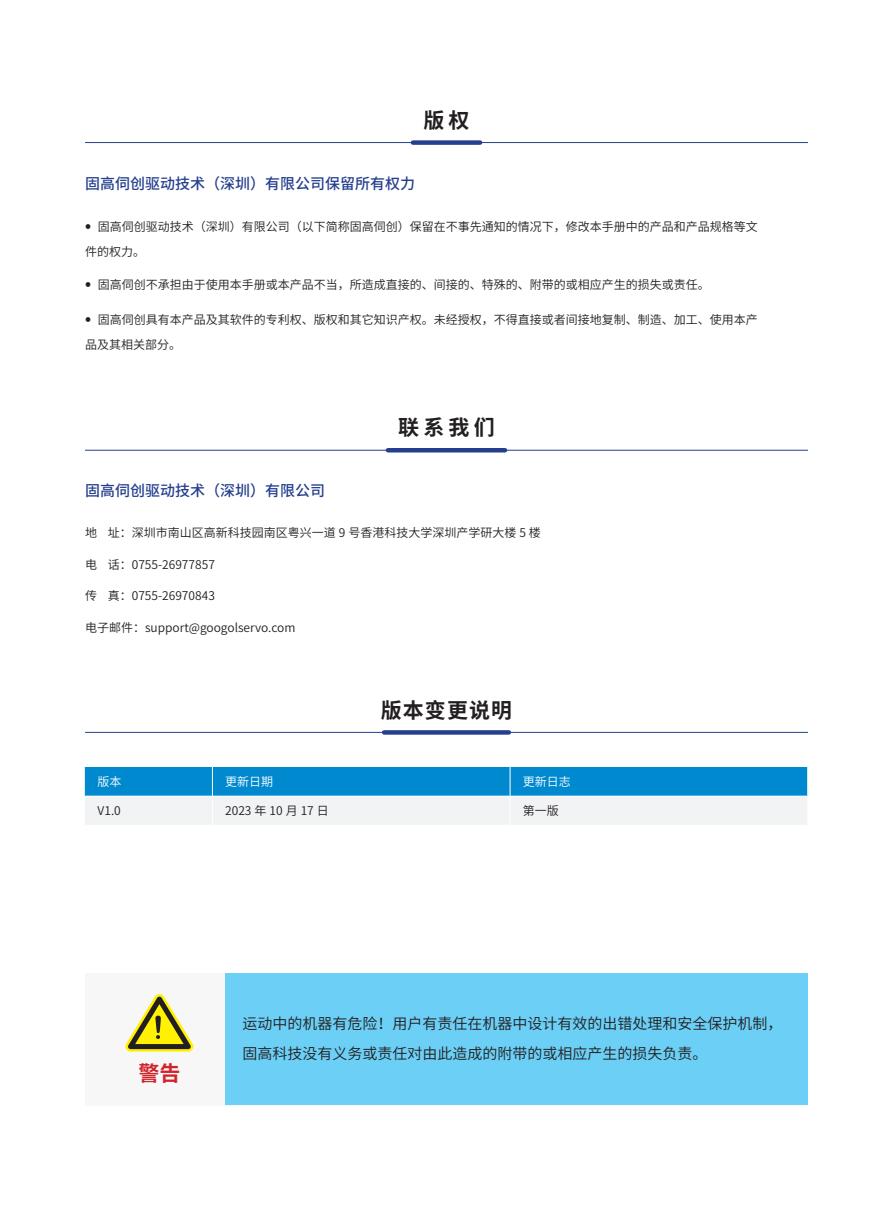
<style>
.page{position:relative;width:893px;height:1212px;background:#fff}
.page>*{position:absolute;margin:0;border:0;box-sizing:border-box;transform-origin:0 0}
.t1{font:700 21px "Source Han Sans CN";letter-spacing:.05em;color:#231f20}
.t2{font:700 21px "Source Han Sans CN";color:#d1232a}
.t3{font:15px/30px "Source Han Sans CN";color:#231f20}
.t4{font:500 15px "Source Han Sans CN";color:#253f8e}
.t5{font:12px "Source Han Sans CN";color:#231f20}
.t6{font:12px "Source Han Sans CN";color:#fff}
.s1{font-weight:800;font-size:15px}
</style>
<div class="page">
<svg style="left:85px;top:767px;width:723px;height:58px"></svg>
<hr style="left:85px;top:450px;width:723px;height:1px;background:#253f8e">
<hr style="left:85px;top:732px;width:723px;height:1px;background:#253f8e">
<div style="left:413px;top:140px;width:67px;height:5px;background:#253f8e"></div>
<hr style="left:388px;top:448px;width:117px;height:4px;background:#253f8e">
<div style="left:384px;top:730px;width:125px;height:5px;background:#253f8e"></div>
<hr style="left:85px;top:142px;width:723px;height:1px;background:#253f8e">
<div style="left:85px;top:973px;width:140px;height:131px;background:#f7f7f8"></div>
<div style="left:225px;top:973px;width:583px;height:131px;background:#6bcff6"></div>
<svg style="left:125px;top:994px;width:69px;height:58px"></svg>
<p class="t1" style="left:423px;top:108px;width:48px">版权</p>
<p class="t4" style="left:85px;top:175px;width:331px">固高伺创驱动技术（深圳）有限公司保留所有权力</p>
<p class="t5" style="left:85px;top:220px;width:674px"><span class="s1">•</span> 固高伺创驱动技术（深圳）有限公司（以下简称固高伺创）保留在不事先通知的情况下，修改本手册中的产品和产品规格等文</p>
<p class="t5" style="left:85px;top:245px;width:61px">件的权力。</p>
<p class="t5" style="left:85px;top:278px;width:626px"><span class="s1">•</span> 固高伺创不承担由于使用本手册或本产品不当，所造成直接的、间接的、特殊的、附带的或相应产生的损失或责任。</p>
<p class="t5" style="left:85px;top:313px;width:674px"><span class="s1">•</span> 固高伺创具有本产品及其软件的专利权、版权和其它知识产权。未经授权，不得直接或者间接地复制、制造、加工、使用本产</p>
<p class="t5" style="left:85px;top:338px;width:97px">品及其相关部分。</p>
<p class="t1" style="left:398px;top:416px;width:98px">联系我们</p>
<p class="t4" style="left:85px;top:482px;width:241px">固高伺创驱动技术（深圳）有限公司</p>
<p class="t5" style="left:85px;top:526px;width:457px">地 址：深圳市南山区高新科技园南区粤兴一道 9 号香港科技大学深圳产学研大楼 5 楼</p>
<p class="t5" style="left:85px;top:558px;width:131px">电 话：0755-26977857</p>
<p class="t5" style="left:85px;top:589px;width:131px">传 真：0755-26970843</p>
<p class="t5" style="left:85px;top:620px;width:212px">电子邮件：support@googolservo.com</p>
<p class="t1" style="left:381px;top:698px;width:133px">版本变更说明</p>
<p class="t6" style="left:98px;top:775px;width:25px">版本</p>
<p class="t6" style="left:225px;top:775px;width:49px">更新日期</p>
<p class="t6" style="left:523px;top:775px;width:49px">更新日志</p>
<p class="t5" style="left:98px;top:804px;width:25px">V1.0</p>
<p class="t5" style="left:225px;top:804px;width:105px">2023 年 10 月 17 日</p>
<p class="t5" style="left:523px;top:804px;width:37px">第一版</p>
<p class="t2" style="left:138px;top:1061px;width:43px">警告</p>
<p class="t3" style="left:242px;top:1008px;width:542px">运动中的机器有危险！用户有责任在机器中设计有效的出错处理和安全保护机制，固高科技没有义务或责任对由此造成的附带的或相应产生的损失负责。</p>
</div>
